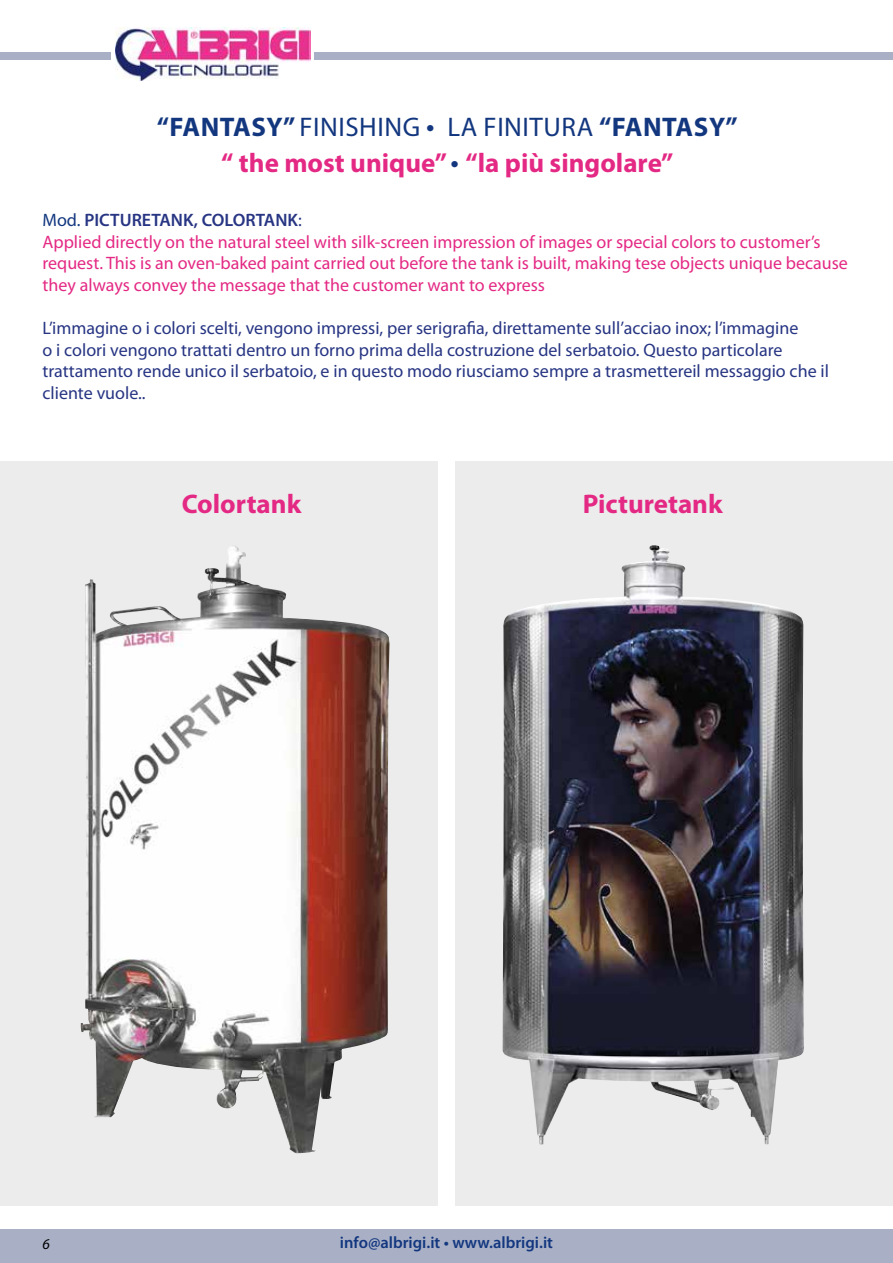
<style>
.page{position:relative;width:893px;height:1263px;background:#fff}
.page>*{position:absolute;margin:0;border:0;box-sizing:border-box;transform-origin:0 0}
.t1{font:700 27px/36px "Myriad Pro";color:#e42984;text-align:center}
.t2{font:18px/21.6px "Myriad Pro";color:#273583}
.t3{font:18px/21.6px "Myriad Pro";color:#e42984}
.t4{font:600 16.5px "Myriad Pro";color:#13377f}
.t5{font:italic 15px "Myriad Pro";color:#000}
.s1{color:#13377f}
.s2{font-weight:400;color:#13377f}
.s3{font-weight:400;font-size:30px;color:#13377f}
.s4{font-weight:600;color:#273583}
.s5{color:#273583}
</style>
<div class="page">
<div style="left:455px;top:462px;width:438px;height:744px;background:#ececec"></div>
<div style="left:0;top:462px;width:437px;height:744px;background:#ececec"></div>
<img style="left:81px;top:546px;width:309px;height:607px">
<img style="left:502px;top:545px;width:302px;height:600px">
<div style="left:315px;top:52px;width:578px;height:8px;background:#a9b0c6"></div>
<img style="left:116px;top:27px;width:195px;height:54px">
<div style="left:0;top:52px;width:111px;height:8px;background:#a9b0c6"></div>
<div style="left:0;top:1229px;width:893px;height:34px;background:#a9b0c6"></div>
<h1 class="t1" style="left:157px;top:108px;width:582px"><span class="s1">“FANTASY”</span> <span class="s2">FINISHING</span> <span class="s3">•</span> <span class="s2">LA FINITURA</span> <span class="s1">“FANTASY” </span>“ the most unique” <span class="s3">•</span> “la più singolare”</h1>
<p class="t3" style="left:43px;top:209px;width:807px"><span class="s1">Mod.</span> <span class="s4">PICTURETANK, COLORTANK</span><span class="s5">:<br></span>Applied directly on the natural steel with silk-screen impression of images or special colors to customer’s request. This is an oven-baked paint carried out before the tank is built, making tese objects unique because they always convey the message that the customer want to express</p>
<p class="t2" style="left:43px;top:317px;width:788px">L’immagine o i colori scelti, vengono impressi, per serigrafia, direttamente sull’acciao inox; l’immagine<br>o i colori vengono trattati dentro un forno prima della costruzione del serbatoio. Questo particolare trattamento rende unico il serbatoio, e in questo modo riusciamo sempre a trasmettereil messaggio che il cliente vuole..</p>
<h1 class="t1" style="left:182px;top:485px;width:121px">Colortank</h1>
<h1 class="t1" style="left:583px;top:485px;width:142px">Picturetank</h1>
<p class="t5" style="left:43px;top:1234px;width:9px">6</p>
<p class="t4" style="left:340px;top:1232px;width:215px">info@albrigi.it • www.albrigi.it</p>
</div>
